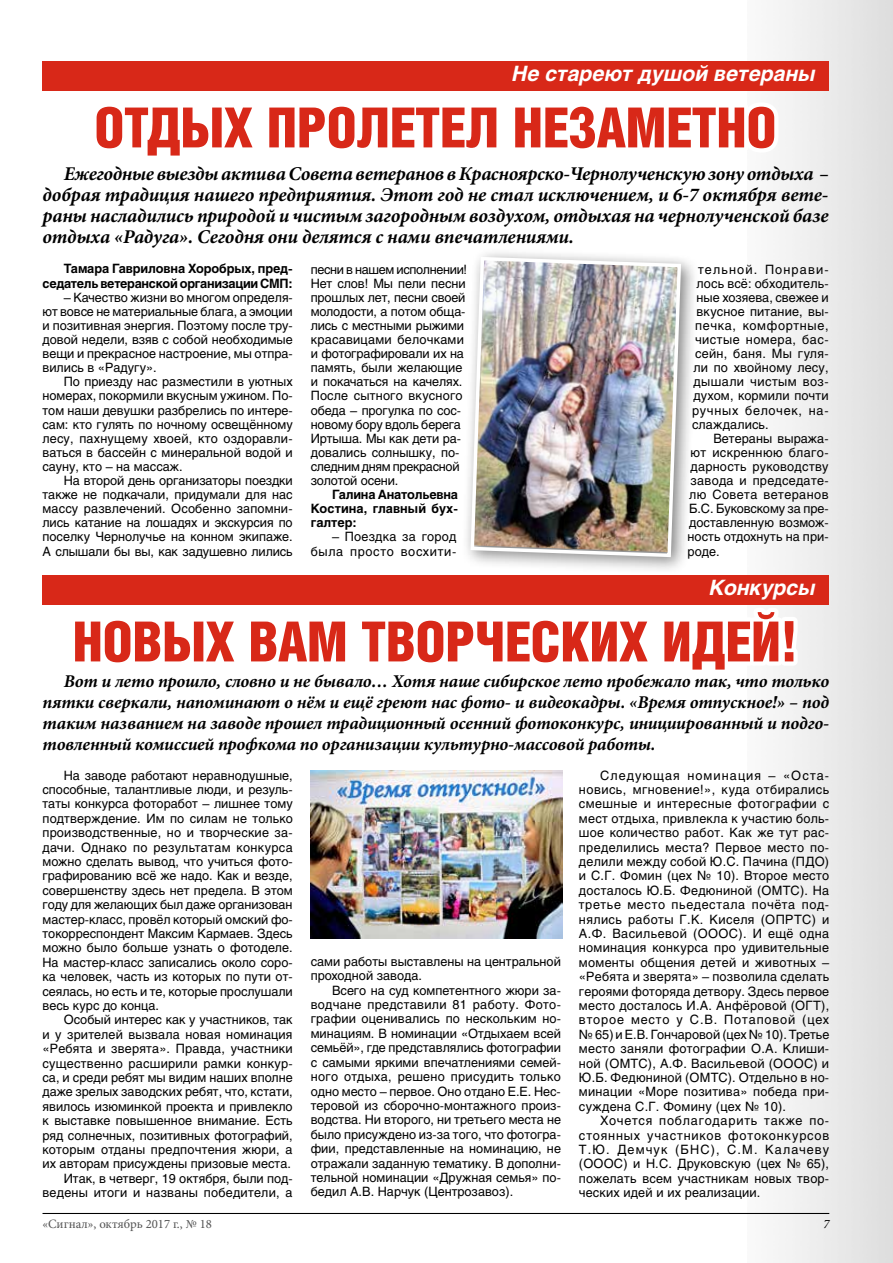
<style>
.page{position:relative;width:893px;height:1263px;background:#fff}
.page>*{position:absolute;margin:0;border:0;box-sizing:border-box;transform-origin:0 0}
.t1{font:900 55.5px "Helios Cond";color:#d82818}
.t2{font:italic 700 21px "Helios";color:#fff}
.t3{font:italic 700 19.5px/21px "Minion Pro";letter-spacing:-.01em;color:#000;text-align:justify}
.t4{font:italic 700 18px/21px "Minion Pro";letter-spacing:-.01em;color:#000;text-align:justify}
.t5{font:12.75px/14.4px "Helios";color:#000;text-align:justify}
.t6{font:700 12.75px/14.1px "Helios";letter-spacing:-.015em;color:#000;text-align:right}
.t7{font:12.75px/14.1px "Helios";letter-spacing:.055em;color:#000;text-align:right}
.t8{font:12.75px "Helios";letter-spacing:.03em;color:#000}
.t9{font:12.75px "Helios";letter-spacing:.02em;color:#000}
.t10{font:12.75px "Minion Pro";color:#535353}
.t11{font:12.75px "Helios";letter-spacing:.05em;color:#000}
.t12{font:12.75px "Helios";letter-spacing:.035em;color:#000}
.t13{font:12.75px "Helios";letter-spacing:.025em;color:#000}
.t14{font:12.75px "Helios";letter-spacing:.09em;color:#000}
.t15{font:italic 12.75px "Minion Pro";color:#000}
</style>
<div class="page">
<img style="left:748px;top:0;width:145px;height:1263px">
<hr style="left:43px;top:1213px;width:786px;height:1px;background:#000">
<div style="left:43px;top:61px;width:786px;height:29px;background:#d82818"></div>
<div style="left:43px;top:575px;width:786px;height:29px;background:#d82818"></div>
<svg style="left:88px;top:0;width:695px;height:164px"></svg>
<svg style="left:67px;top:507px;width:735px;height:194px"></svg>
<div style="left:461px;top:247px;width:238px;height:328px;background:#000;opacity:.5"></div>
<img style="left:469px;top:255px;width:214px;height:304px">
<img style="left:310px;top:771px;width:253px;height:168px">
<h2 class="t2" style="left:512px;top:62px;width:305px">Не стареют душой ветераны</h2>
<h1 class="t1" style="left:94px;top:96px;width:534px">Отдых пролетел незамет</h1>
<h1 class="t1" style="left:716px;top:96px;width:62px">но</h1>
<p class="t3" style="left:43px;top:163px;width:788px;text-indent:21px">Ежегодные выезды актива Совета ветеранов в Красноярско-Чернолученскую зону отдыха – добрая традиция нашего предприятия. Этот год не стал исключением, и 6-7 октября вете&shy;раны насладились природой и чистым загородным воздухом, отдыхая на чернолученской базе отдыха «Радуга». Сегодня они делятся с нами впечатлениями.</p>
<p class="t6" style="left:43px;top:262px;width:252px">Тамара Гавриловна Хоробрых, пред&shy;седатель ветеранской организации СМП:</p>
<p class="t5" style="left:43px;top:290px;width:252px;text-indent:21px">– Качество жизни во многом определя&shy;ют вовсе не материальные блага, а эмоции и позитивная энергия. Поэтому после тру&shy;довой недели, взяв с собой необходимые вещи и прекрасное настроение, мы отпра&shy;вились в «Радугу».</p>
<p class="t5" style="left:43px;top:375px;width:252px;text-indent:21px">По приезду нас разместили в уютных номерах, покормили вкусным ужином. По&shy;том наши девушки разбрелись по интере&shy;сам: кто гулять по ночному освещённому лесу, пахнущему хвоей, кто оздоравли&shy;ваться в бассейн с минеральной водой и сауну, кто – на массаж.</p>
<p class="t5" style="left:43px;top:473px;width:252px;text-indent:21px">На второй день организаторы поездки также не подкачали, придумали для нас массу развлечений. Особенно запомни&shy;лись катание на лошадях и экскурсия по поселку Чернолучье на конном экипаже.<br>А слышали бы вы, как задушевно лились</p>
<p class="t5" style="left:311px;top:262px;width:158px;text-align:left">песни в нашем исполнении!<br>Нет слов! Мы пели песни прошлых лет, песни своей молодости, а потом обща&shy;лись с местными рыжими красавицами белочками и фотографировали их на память, были желающие и покачаться на качелях.<br>После сытного вкусного обеда – прогулка по сос&shy;новому бору вдоль берега<br>Иртыша. Мы как дети ра&shy;довались солнышку, по&shy;следним дням прекрасной золотой осени.</p>
<p class="t6" style="left:311px;top:488px;width:149px;text-align:justify;text-indent:21px">Галина Анатольевна Костина, главный бух&shy;галтер:</p>
<p class="t7" style="left:311px;top:530px;width:147px">– Поездка за город была просто восхити-</p>
<p class="t14" style="left:698px;top:261px;width:132px">тельной. Понрави-</p>
<p class="t5" style="left:697px;top:276px;width:134px">лось всё: обходитель-</p>
<p class="t5" style="left:697px;top:290px;width:134px">ные хозяева, свежее и</p>
<p class="t5" style="left:697px;top:304px;width:134px">вкусное питание, вы-</p>
<p class="t11" style="left:695px;top:318px;width:135px">печка, комфортные,</p>
<p class="t12" style="left:695px;top:332px;width:135px">чистые номера, бас-</p>
<p class="t13" style="left:695px;top:346px;width:135px">сейн, баня. Мы гуля-</p>
<p class="t5" style="left:694px;top:360px;width:136px">ли по хвойному лесу,</p>
<p class="t8" style="left:694px;top:374px;width:137px">дышали чистым воз-</p>
<p class="t5" style="left:694px;top:389px;width:137px">духом, кормили почти</p>
<p class="t7" style="left:692px;top:403px;width:138px">ручных белочек, на-</p>
<p class="t5" style="left:692px;top:417px;width:78px">слаждались.</p>
<p class="t5" style="left:713px;top:431px;width:117px">Ветераны выража-</p>
<p class="t8" style="left:691px;top:445px;width:140px">ют искреннюю благо-</p>
<p class="t9" style="left:691px;top:459px;width:139px">дарность руководству</p>
<p class="t9" style="left:691px;top:473px;width:140px">завода и председате-</p>
<p class="t8" style="left:689px;top:487px;width:141px">лю Совета ветеранов</p>
<p class="t5" style="left:689px;top:501px;width:141px">Б.С. Буковскому за пре-</p>
<p class="t5" style="left:689px;top:515px;width:141px">доставленную возмож-</p>
<p class="t5" style="left:688px;top:530px;width:143px">ность отдохнуть на при-</p>
<p class="t5" style="left:688px;top:544px;width:33px">роде.</p>
<h2 class="t2" style="left:710px;top:576px;width:107px">Конкурсы</h2>
<h1 class="t1" style="left:72px;top:610px;width:402px">Новых вам творчес</h1>
<h1 class="t1" style="left:560px;top:610px;width:240px">ких идей!</h1>
<p class="t4" style="left:43px;top:670px;width:788px;text-indent:21px">Вот и лето прошло, словно и не бывало… Хотя наше сибирское лето пробежало так, что только пятки сверкали, напоминают о нём и ещё греют нас фото- и видеокадры. «Время отпускное!» – под таким названием на заводе прошел традиционный осенний фотоконкурс, инициированный и подго&shy;товленный комиссией профкома по организации культурно-массовой работы.</p>
<p class="t5" style="left:43px;top:768px;width:252px;text-indent:21px">На заводе работают неравнодушные, способные, талантливые люди, и резуль&shy;таты конкурса фоторабот – лишнее тому подтверждение. Им по силам не только производственные, но и творческие за&shy;дачи. Однако по результатам конкурса можно сделать вывод, что учиться фото&shy;графированию всё же надо. Как и везде, совершенству здесь нет предела. В этом году для желающих был даже организован мастер-класс, провёл который омский фо&shy;токорреспондент Максим Кармаев. Здесь можно было больше узнать о фотоделе.<br>На мастер-класс записались около соро&shy;ка человек, часть из которых по пути от&shy;сеялась, но есть и те, которые прослушали весь курс до конца.</p>
<p class="t5" style="left:43px;top:1012px;width:252px;text-align:right">Особый интерес как у участников, так<br>и у зрителей вызвала новая номинация «Ребята и зверята». Правда, участники существенно расширили рамки конкур&shy;са, и среди ребят мы видим наших вполне даже зрелых заводских ребят, что, кстати, явилось изюминкой проекта и привлекло к выставке повышенное внимание. Есть ряд солнечных, позитивных фотографий, которым отданы предпочтения жюри, а их авторам присуждены призовые места.<br>Итак, в четверг, 19 октября, были под&shy;ведены итоги и названы победители, а</p>
<p class="t5" style="left:311px;top:954px;width:252px">сами работы выставлены на центральной проходной завода.</p>
<p class="t5" style="left:311px;top:983px;width:252px;text-indent:21px">Всего на суд компетентного жюри за&shy;водчане представили 81 работу. Фото&shy;графии оценивались по нескольким но&shy;минациям. В номинации «Отдыхаем всей семьёй», где представлялись фотографии с самыми яркими впечатлениями семей&shy;ного отдыха, решено присудить только одно место – первое. Оно отдано Е.Е. Нес&shy;теровой из сборочно-монтажного произ&shy;водства. Ни второго, ни третьего места не было присуждено из-за того, что фотогра&shy;фии, представленные на номинацию, не отражали заданную тематику. В дополни&shy;тельной номинации «Дружная семья» по&shy;бедил А.В. Нарчук (Центрозавоз).</p>
<p class="t5" style="left:579px;top:768px;width:252px;text-indent:21px">Следующая номинация – «Оста&shy;новись, мгновение!», куда отбирались смешные и интересные фотографии с мест отдыха, привлекла к участию боль&shy;шое количество работ. Как же тут рас&shy;пределились места? Первое место по&shy;делили между собой Ю.С. Пачина (ПДО) и С.Г. Фомин (цех № 10). Второе место досталось Ю.Б. Федюниной (ОМТС). На третье место пьедестала почёта под&shy;нялись работы Г.К. Киселя (ОПРТС) и А.Ф. Васильевой (ОООС). И ещё одна номинация конкурса про удивительные моменты общения детей и животных – «Ребята и зверята» – позволила сделать героями фоторяда детвору. Здесь первое место досталось И.А. Анфёровой (ОГТ), второе место у С.В. Потаповой (цех № 65) и Е.В. Гончаровой (цех № 10). Третье место заняли фотографии О.А. Клиши&shy;ной (ОМТС), А.Ф. Васильевой (ОООС) и Ю.Б. Федюниной (ОМТС). Отдельно в но&shy;минации «Море позитива» победа при&shy;суждена С.Г. Фомину (цех № 10).</p>
<p class="t5" style="left:579px;top:1113px;width:252px;text-indent:21px">Хочется поблагодарить также по&shy;стоянных участников фотоконкурсов Т.Ю. Демчук (БНС), С.М. Калачеву (ОООС) и Н.С. Друковскую (цех № 65), пожелать всем участникам новых твор&shy;ческих идей и их реализации.</p>
<p class="t10" style="left:43px;top:1215px;width:171px">«Сигнал», октябрь 2017 г., № 18</p>
<p class="t15" style="left:823px;top:1215px;width:8px">7</p>
</div>
